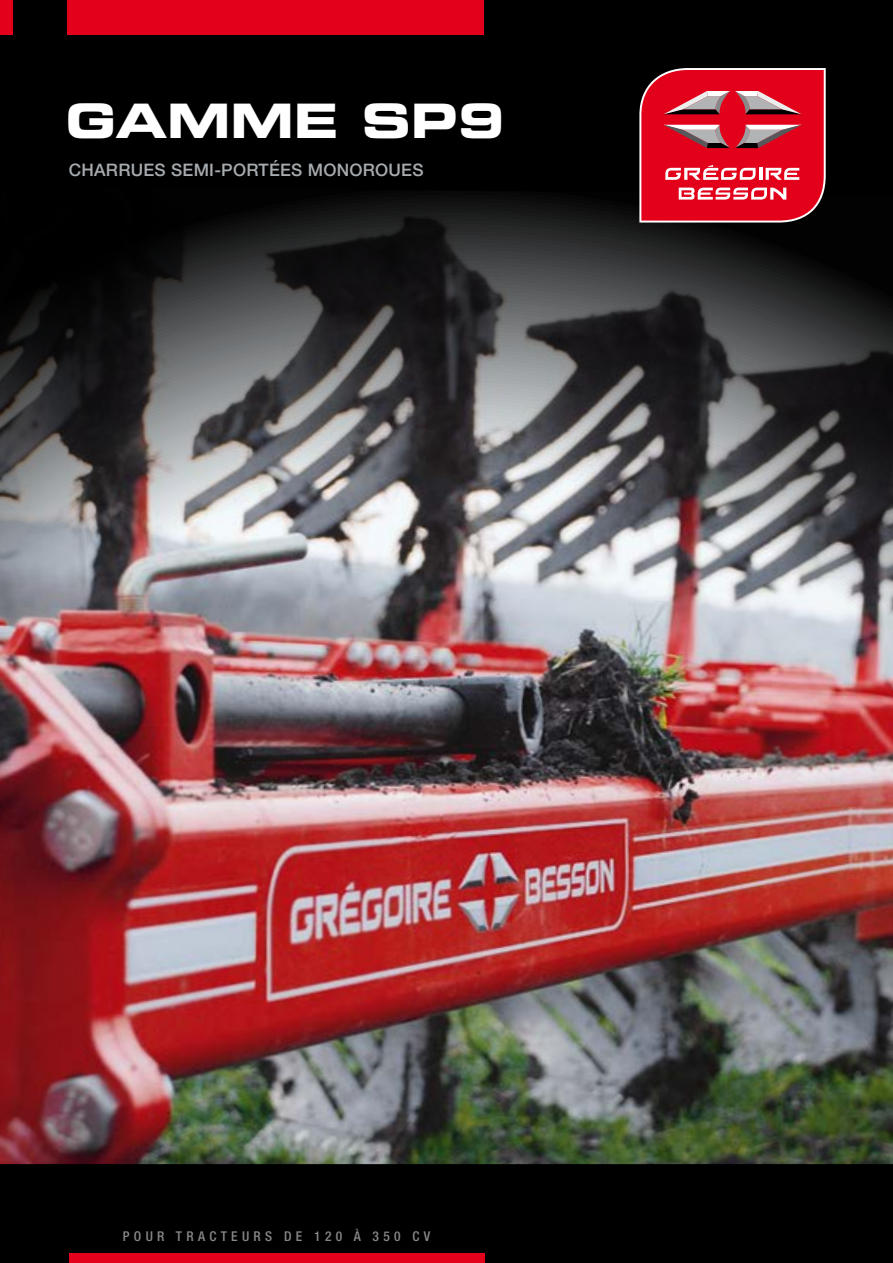
<style>
.page{position:relative;width:893px;height:1263px;background:#fff}
.page>*{position:absolute;margin:0;border:0;box-sizing:border-box;transform-origin:0 0}
.t1{font:47.55px "Eurostile LT Pro Bold Ex 2";color:#fff}
.t2{font:500 17.25px "Helvetica Neue LT Pro";letter-spacing:.015em;color:#a6abaf}
.t3{font:500 condensed 13.5px "Helvetica Neue LT Pro";letter-spacing:.32em;color:#87888a}
</style>
<div class="page">
<div style="left:0;top:1164px;width:893px;height:99px;background:#000"></div>
<div style="left:0;top:0;width:893px;height:1164px;background:#000"></div>
<img style="left:0;top:195px;width:893px;height:969px">
<svg style="left:639px;top:68px;width:187px;height:155px;background:#d42b3f"></svg>
<div style="left:67px;top:0;width:416px;height:34px;background:#e2001a"></div>
<div style="left:69px;top:1253px;width:415px;height:10px;background:#e2001a"></div>
<div style="left:0;top:0;width:12px;height:34px;background:#e2001a"></div>
<h1 class="t1" style="left:66px;top:87px;width:441px">GAMME SP9</h1>
<p class="t2" style="left:69px;top:159px;width:356px">CHARRUES SEMI-PORTÉES MONOROUES</p>
<p class="t3" style="left:123px;top:1228px;width:309px">POUR TRACTEURS DE 120 À 350 CV</p>
</div>
